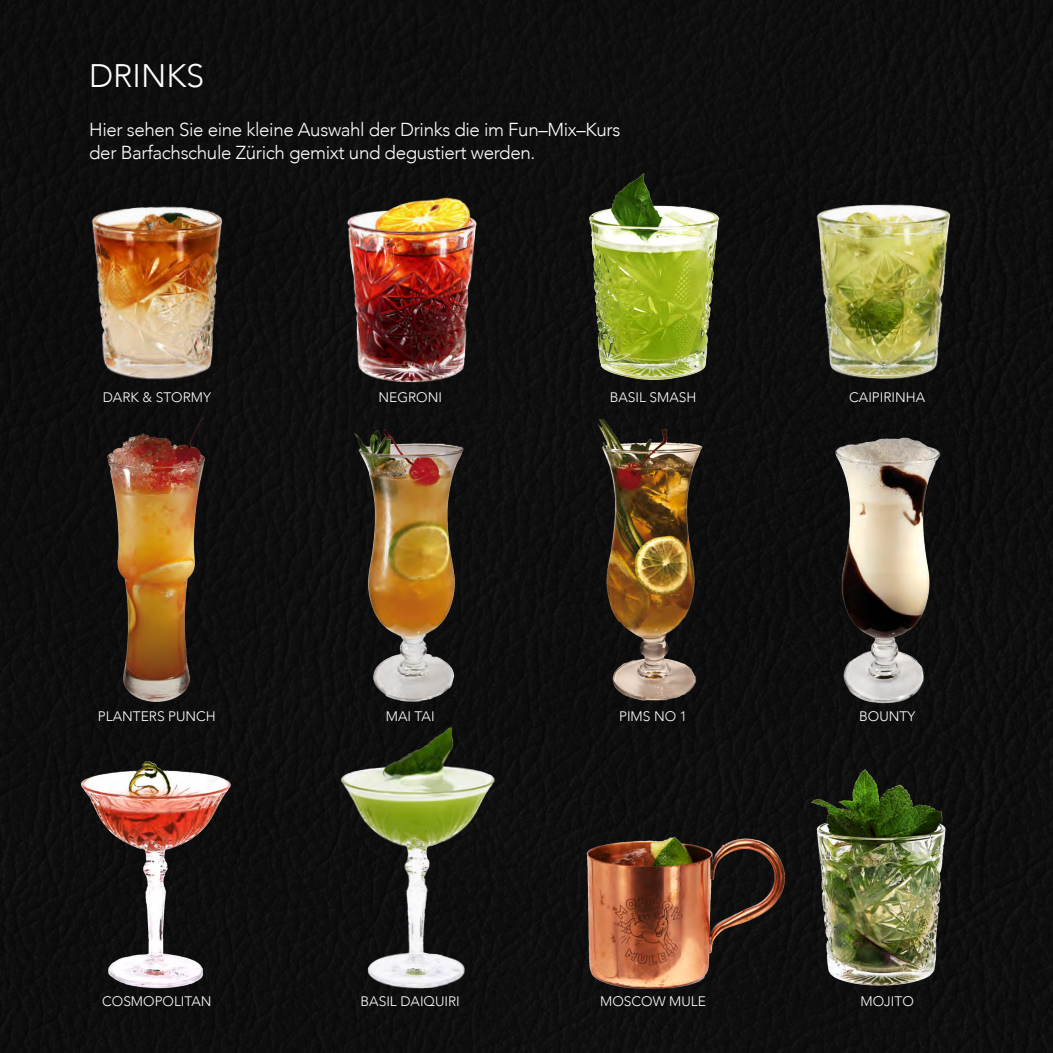
<style>
.page{position:relative;width:1053px;height:1053px;background:#fff}
.page>*{position:absolute;margin:0;border:0;box-sizing:border-box;transform-origin:0 0}
.t1{font:300 32.5px "Avenir";color:#fff}
.t2{font:300 18.75px/22.5px "Avenir";letter-spacing:-.02em;color:#fff}
.t3{font:300 13.75px "Avenir";color:#fff}
</style>
<div class="page">
<div style="left:0;top:0;width:1052px;height:1052px;background:#0e0e0e"></div>
<img style="left:825px;top:419px;width:124px;height:288px">
<img style="left:345px;top:419px;width:130px;height:288px">
<img style="left:587px;top:419px;width:131px;height:286px">
<img style="left:91px;top:418px;width:131px;height:289px">
<img style="left:90px;top:201px;width:138px;height:181px">
<img style="left:338px;top:190px;width:147px;height:202px">
<img style="left:583px;top:166px;width:140px;height:219px">
<img style="left:805px;top:763px;width:149px;height:232px">
<img style="left:78px;top:758px;width:154px;height:233px">
<img style="left:336px;top:718px;width:166px;height:275px">
<img style="left:808px;top:192px;width:155px;height:197px">
<img style="left:578px;top:809px;width:210px;height:183px">
<h1 class="t1" style="left:89px;top:57px;width:117px">DRINKS</h1>
<h2 class="t2" style="left:89px;top:119px;width:532px">Hier sehen Sie eine kleine Auswahl der Drinks die im Fun–Mix–Kurs der Barfachschule Zürich gemixt und degustiert werden.</h2>
<p class="t3" style="left:103px;top:389px;width:110px">DARK &amp; STORMY</p>
<p class="t3" style="left:609px;top:389px;width:88px">BASIL SMASH</p>
<p class="t3" style="left:849px;top:389px;width:77px">CAIPIRINHA</p>
<p class="t3" style="left:378px;top:389px;width:65px">NEGRONI</p>
<p class="t3" style="left:98px;top:708px;width:119px">PLANTERS PUNCH</p>
<p class="t3" style="left:386px;top:708px;width:50px">MAI TAI</p>
<p class="t3" style="left:619px;top:708px;width:69px">PIMS NO 1</p>
<p class="t3" style="left:859px;top:708px;width:58px">BOUNTY</p>
<p class="t3" style="left:102px;top:992px;width:111px">COSMOPOLITAN</p>
<p class="t3" style="left:360px;top:992px;width:101px">BASIL DAIQUIRI</p>
<p class="t3" style="left:600px;top:992px;width:107px">MOSCOW MULE</p>
<p class="t3" style="left:860px;top:992px;width:55px">MOJITO</p>
</div>
